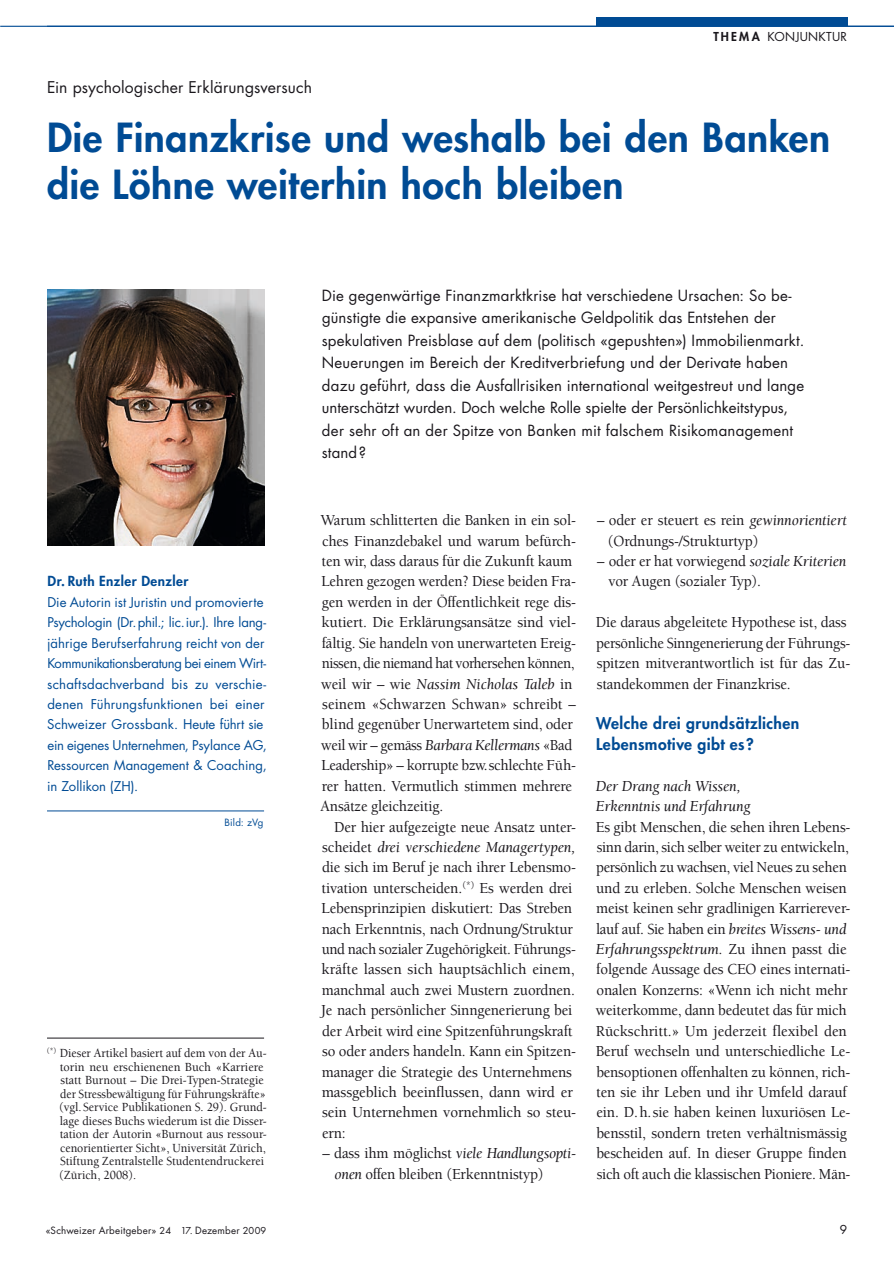
<style>
.page{position:relative;width:894px;height:1264px;background:#fff}
.page>*{position:absolute;margin:0;border:0;box-sizing:border-box;transform-origin:0 0}
.t1{font:800 39px/46.5px "Futura Std";letter-spacing:.01em;color:#004b94}
.t2{font:500 15.75px/20.4px "Berkeley Std";letter-spacing:-.01em;color:#1a171c;scale:.94 1}
.t3{font:500 15.75px "Berkeley Std";letter-spacing:-.01em;color:#1a171c;scale:.93 1}
.t4{font:500 15.75px "Berkeley Std";letter-spacing:-.01em;color:#1a171c;scale:.96 1}
.t5{font:italic 15.75px "Berkeley Std";letter-spacing:-.01em;color:#1a171c}
.t6{font:800 15.75px/20.4px "Futura Std";letter-spacing:.025em;color:#004b94}
.t7{font:500 15.75px "Berkeley Std";letter-spacing:-.03em;color:#1a171c;scale:.92 1}
.t8{font:15.75px "Futura Std";letter-spacing:.005em;color:#1a171c}
.t9{font:500 15.75px "Berkeley Std";letter-spacing:-.01em;color:#1a171c;scale:.95 1}
.t10{font:15px/22.5px "Futura Std";letter-spacing:.01em;color:#1a171c}
.t11{font:800 13.5px "Futura Std";letter-spacing:.035em;color:#004b94}
.t12{font:13.2px/20.4px "Futura Std";color:#004b94}
.t13{font:500 12.75px/13.5px "Berkeley Std";color:#1a171c;scale:.93 1}
.t14{font:12px "Futura Std";letter-spacing:.02em;color:#1a171c}
.t15{font:9.75px "Futura Std";letter-spacing:.025em;color:#1a171c}
.t16{font:9.75px "Futura Std";letter-spacing:.01em;color:#004b94}
.s1{font-weight:800}
.s2{font-weight:500;font-style:normal}
.s3{font-weight:400;font-style:italic}
.s4{font-size:9.3px}
</style>
<div class="page">
<div style="left:595px;top:17px;width:251px;height:9px;background:#004b94"></div>
<hr style="left:0;top:26px;width:893px;height:1px;background:#004b94">
<hr style="left:47px;top:810px;width:217px;height:1px;background:#004b94">
<img style="left:47px;top:289px;width:217px;height:256px">
<hr style="left:47px;top:1037px;width:217px;height:1px;background:#1a171c">
<p class="t14" style="left:713px;top:29px;width:135px"><span class="s1">Th em a</span> Konjunktur</p>
<p class="t8" style="left:47px;top:77px;width:266px">Ein psychologischer Erklärungsversuch</p>
<p class="t1" style="left:47px;top:114px;width:784px">Die Finanzkrise und weshalb bei den Banken die Löhne weiterhin hoch bleiben</p>
<p class="t11" style="left:48px;top:573px;width:142px">Dr. Ruth Enzler Denzler</p>
<p class="t12" style="left:47px;top:592px;width:221px">Die Autorin ist Juristin und promovierte Psychologin (Dr.phil.; lic.iur.). Ihre lang&shy;jährige Berufserfahrung reicht von der Kommunikationsberatung bei einem Wirt&shy;schaftsdachverband bis zu verschie&shy;denen Führungsfunktionen bei einer Schweizer Grossbank. Heute führt sie ein eigenes Unternehmen, Psylance AG, Ressourcen Management &amp; Coaching, in Zollikon (ZH).</p>
<p class="t16" style="left:224px;top:815px;width:40px">Bild: zVg</p>
<p class="t13" style="left:59px;top:1046px;width:225px;text-indent:-12px"><sup>(*)</sup> Dieser Artikel basiert auf dem von der Au&shy;torin neu erschienenen Buch «Karriere statt Burnout – Die Drei-Typen-Strategie der Stressbewältigung für Führungskräfte» (vgl. Service Publikationen S. 29). Grund&shy;lage dieses Buchs wiederum ist die Disser&shy;tation der Autorin «Burnout aus ressour&shy;cenorientierter Sicht», Universität Zürich, Stiftung Zentralstelle Studentendruckerei (Zürich, 2008).</p>
<p class="t10" style="left:322px;top:284px;width:484px">Die gegenwärtige Finanzmarktkrise hat verschiedene Ursachen: So be&shy;günstigte die expansive amerikanische Geldpolitik das Entstehen der spekulativen Preisblase auf dem (politisch «gepushten») Immobilienmarkt.<br>Neuerungen im Bereich der Kreditverbriefung und der Derivate haben dazu geführt, dass die Ausfallrisiken international weitgestreut und lange unterschätzt wurden. Doch welche Rolle spielte der Persönlichkeitstypus, der sehr oft an der Spitze von Banken mit falschem Risikomanagement stand?</p>
<p class="t2" style="left:320px;top:510px;width:273px">Warum schlitterten die Banken in ein sol-</p>
<p class="t2" style="left:322px;top:530px;width:271px">ches Finanzdebakel und warum befürch-</p>
<p class="t2" style="left:321px;top:551px;width:268px">ten wir, dass daraus für die Zukunft kaum</p>
<p class="t3" style="left:321px;top:573px;width:275px">Lehren gezogen werden? Diese beiden Fra-</p>
<p class="t2" style="left:321px;top:592px;width:272px">gen werden in der Öffentlichkeit rege dis-</p>
<p class="t4" style="left:321px;top:614px;width:266px">kutiert. Die Erklärungsansätze sind viel-</p>
<p class="t2" style="left:321px;top:633px;width:272px">fältig. Sie handeln von unerwarteten Ereig-</p>
<p class="t7" style="left:321px;top:654px;width:276px">nissen, die niemand hat vorhersehen können,</p>
<p class="t5" style="left:321px;top:675px;width:252px"><span class="s2">weil wir – wie</span> Nassim Nicholas Taleb <span class="s2">in</span></p>
<p class="t2" style="left:322px;top:694px;width:271px">seinem «Schwarzen Schwan» schreibt –</p>
<p class="t2" style="left:322px;top:714px;width:268px">blind gegenüber Unerwartetem sind, oder</p>
<p class="t3" style="left:321px;top:736px;width:271px">weil wir – gemäss <span class="s3">Barbara Kellermans</span> «Bad</p>
<p class="t2" style="left:321px;top:755px;width:272px">Leadership» – korrupte bzw.schlechte Füh-</p>
<p class="t2" style="left:321px;top:775px;width:268px">rer hatten. Vermutlich stimmen mehrere</p>
<p class="t2" style="left:320px;top:796px;width:132px">Ansätze gleichzeitig.</p>
<p class="t2" style="left:334px;top:816px;width:259px">Der hier aufgezeigte neue Ansatz unter-</p>
<p class="t5" style="left:322px;top:838px;width:254px"><span class="s2">scheidet</span> drei verschiedene Managertypen,</p>
<p class="t2" style="left:322px;top:857px;width:271px">die sich im Beruf je nach ihrer Lebensmo-</p>
<p class="t2" style="left:321px;top:877px;width:268px">tivation unterscheiden.<sup>(*)</sup> Es werden drei</p>
<p class="t2" style="left:321px;top:898px;width:268px">Lebensprinzipien diskutiert: Das Streben</p>
<p class="t2" style="left:321px;top:918px;width:269px">nach Erkenntnis, nach Ordnung/Struktur</p>
<p class="t3" style="left:321px;top:940px;width:275px">und nach sozialer Zugehörigkeit. Führungs-</p>
<p class="t4" style="left:321px;top:961px;width:265px">kräfte lassen sich hauptsächlich einem,</p>
<p class="t2" style="left:321px;top:979px;width:271px">manchmal auch zwei Mustern zuordnen.</p>
<p class="t2" style="left:321px;top:1000px;width:268px">Je nach persönlicher Sinngenerierung bei</p>
<p class="t2" style="left:322px;top:1020px;width:268px">der Arbeit wird eine Spitzenführungskraft</p>
<p class="t2" style="left:322px;top:1041px;width:271px">so oder anders handeln. Kann ein Spitzen-</p>
<p class="t2" style="left:321px;top:1061px;width:267px">manager die Strategie des Unternehmens</p>
<p class="t4" style="left:321px;top:1083px;width:263px">massgeblich beeinflussen, dann wird er</p>
<p class="t9" style="left:322px;top:1103px;width:269px">sein Unternehmen vornehmlich so steu-</p>
<p class="t2" style="left:322px;top:1122px;width:27px">ern:</p>
<p class="t2" style="left:334px;top:1143px;width:258px;text-indent:-12px">– dass ihm möglichst <span class="s3">viele Handlungsopti&shy;onen</span> offen bleiben (Erkenntnistyp)</p>
<p class="t2" style="left:607px;top:510px;width:256px;text-indent:-11px">– oder er steuert es rein <span class="s3">gewinnorientiert </span>(Ordnungs-/Strukturtyp)</p>
<p class="t2" style="left:608px;top:551px;width:255px;text-indent:-11px">– oder er hat vorwiegend <span class="s3">soziale Kriterien </span>vor Augen (sozialer Typ).</p>
<p class="t2" style="left:595px;top:612px;width:272px">Die daraus abgeleitete Hypothese ist, dass persönliche Sinngenerierung der Führungs&shy;spitzen mitverantwortlich ist für das Zu&shy;standekommen der Finanzkrise.</p>
<p class="t6" style="left:595px;top:713px;width:205px">Welche drei grundsätzlichen<br>Lebensmotive gibt es?</p>
<p class="t2" style="left:595px;top:775px;width:272px"><span class="s3">Der Drang nach Wissen,<br>Erkenntnis und Erfahrung<br></span>Es gibt Menschen, die sehen ihren Lebens&shy;sinn darin, sich selber weiter zu entwickeln, persönlich zu wachsen, viel Neues zu sehen und zu erleben. Solche Menschen weisen meist keinen sehr gradlinigen Karrierever&shy;lauf auf. Sie haben ein <span class="s3">breites Wissens- und Erfahrungsspektrum.</span> Zu ihnen passt die folgende Aussage des CEO eines internati&shy;onalen Konzerns: «Wenn ich nicht mehr weiterkomme, dann bedeutet das für mich Rückschritt.» Um jederzeit flexibel den Beruf wechseln und unterschiedliche Le&shy;bensoptionen offenhalten zu können, rich&shy;ten sie ihr Leben und ihr Umfeld darauf ein. D.h.sie haben keinen luxuriösen Le&shy;bensstil, sondern treten verhältnismässig bescheiden auf. In dieser Gruppe finden sich oft auch die klassischen Pioniere. Män-</p>
<p class="t15" style="left:46px;top:1223px;width:222px">«Schweizer Arbeitgeber» <span class="s4">24 17</span>. Dezember <span class="s4">2009</span></p>
<p class="t14" style="left:839px;top:1221px;width:9px">9</p>
</div>
